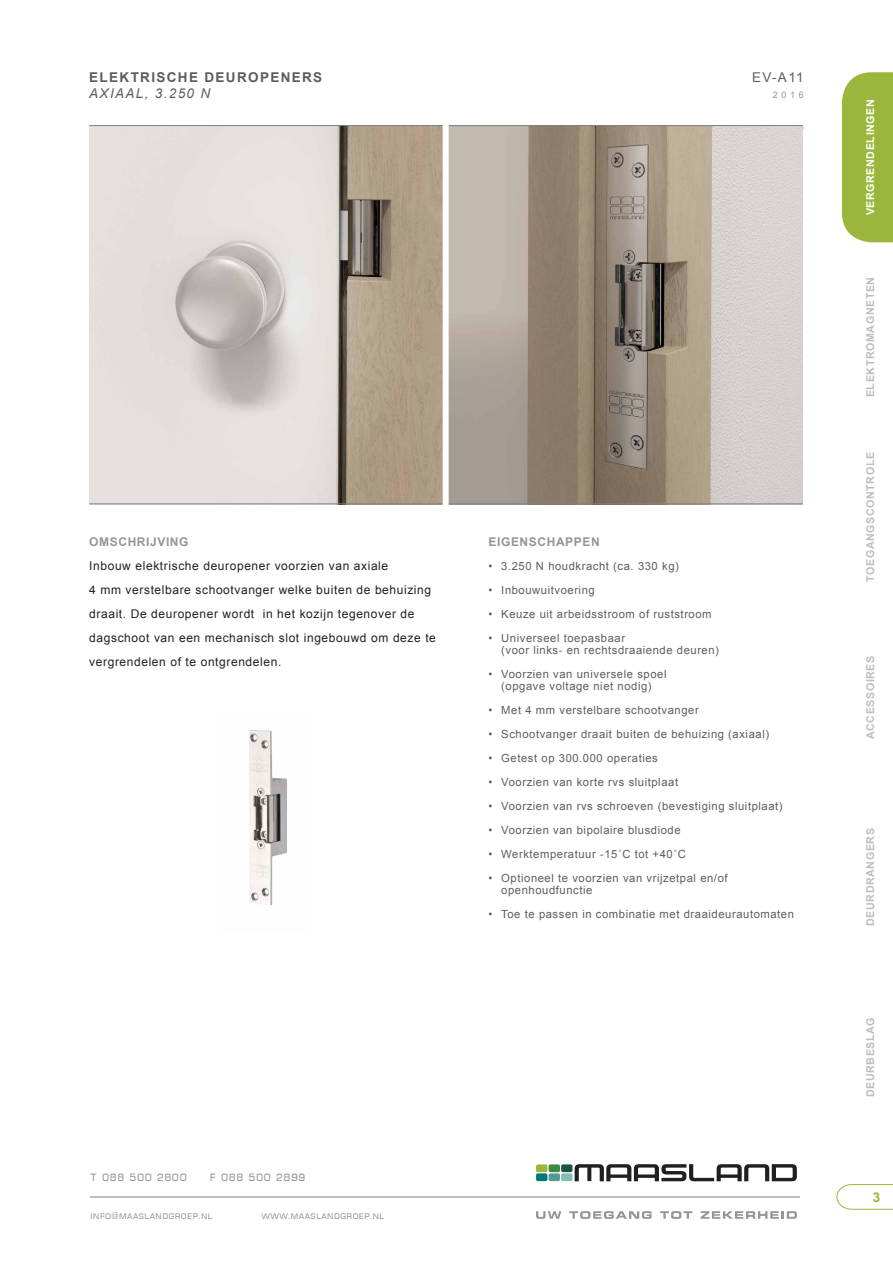
<style>
.page{position:relative;width:893px;height:1263px;background:#fff}
.page>*{position:absolute;margin:0;border:0;box-sizing:border-box;transform-origin:0 0}
.t1{font:700 13.5px "Arial";letter-spacing:.1em;color:#5c5d5d}
.t2{font:italic 13.5px "Arial";letter-spacing:.1em;color:#5c5d5d}
.t3{font:13.5px "Arial";color:#5c5d5d}
.t4{font:700 13.5px "Arial";color:#9cb63b}
.t5{font:12.75px "Eurostile DCD";letter-spacing:.05em;color:#949698}
.t6{font:12px/24px "Arial";letter-spacing:.05em;color:#231f20}
.t7{font:700 12px "Arial";letter-spacing:.05em;color:#939598}
.t8{font:700 12px "Arial";letter-spacing:.05em;color:#949698}
.t9{font:11.25px/12px "Arial";letter-spacing:.05em;color:#5c5d5d}
.t10{font:700 10.8px "Arial";letter-spacing:.05em;color:#bcbec0}
.t11{font:700 10.8px "Arial";letter-spacing:.05em;color:#fff}
.t12{font:9.75px "Eurostile DCD";letter-spacing:.05em;color:#949698}
.t13{font:9px "Arial";color:#949698}
</style>
<div class="page">
<hr style="left:89px;top:128px;width:715px;height:1px;background:#636466">
<div style="left:842px;top:72px;width:51px;height:170px;background:#9cb63b"></div>
<svg style="left:536px;top:1211px;width:25px;height:8px"></svg>
<svg style="left:569px;top:1211px;width:83px;height:8px"></svg>
<svg style="left:660px;top:1211px;width:32px;height:8px"></svg>
<svg style="left:701px;top:1211px;width:96px;height:8px"></svg>
<svg style="left:536px;top:1164px;width:261px;height:17px"></svg>
<hr style="left:90px;top:1196px;width:710px;height:1px;background:#bcbec0">
<svg style="left:836px;top:1184px;width:57px;height:26px"></svg>
<img style="left:89px;top:126px;width:354px;height:377px">
<img style="left:449px;top:126px;width:354px;height:377px">
<hr style="left:89px;top:503px;width:714px;height:1px;background:#7f8181">
<hr style="left:89px;top:125px;width:714px;height:1px;background:#7f8181">
<div style="left:443px;top:121px;width:6px;height:386px;background:#fff"></div>
<img style="left:249px;top:730px;width:38px;height:176px">
<p class="t1" style="left:89px;top:68px;width:234px">ELEKTRISCHE DEUROPENERS</p>
<p class="t2" style="left:89px;top:85px;width:122px">AXIAAL, 3.250 N</p>
<p class="t3" style="left:752px;top:68px;width:53px">EV-A11</p>
<p class="t13" style="left:773px;top:89px;width:32px">2016</p>
<p class="t8" style="left:89px;top:534px;width:101px">OMSCHRIJVING</p>
<p class="t6" style="left:89px;top:554px;width:348px">Inbouw elektrische deuropener voorzien van axiale<br>4 mm verstelbare schootvanger welke buiten de behuizing draait. De deuropener wordt in het kozijn tegenover de dagschoot van een mechanisch slot ingebouwd om deze te vergrendelen of te ontgrendelen.</p>
<p class="t7" style="left:489px;top:534px;width:113px">EIGENSCHAPPEN</p>
<p class="t9" style="left:489px;top:560px;width:192px">• 3.250 N houdkracht (ca. 330 kg)</p>
<p class="t9" style="left:489px;top:584px;width:108px">• Inbouwuitvoering</p>
<p class="t9" style="left:489px;top:608px;width:225px">• Keuze uit arbeidsstroom of ruststroom</p>
<p class="t9" style="left:501px;top:632px;width:219px;text-indent:-13px">• Universeel toepasbaar<br>(voor links- en rechtsdraaiende deuren)</p>
<p class="t9" style="left:489px;top:668px;width:179px;text-align:center">• Voorzien van universele spoel (opgave voltage niet nodig)</p>
<p class="t9" style="left:489px;top:704px;width:212px">• Met 4 mm verstelbare schootvanger</p>
<p class="t9" style="left:489px;top:728px;width:282px">• Schootvanger draait buiten de behuizing (axiaal)</p>
<p class="t9" style="left:489px;top:752px;width:171px">• Getest op 300.000 operaties</p>
<p class="t9" style="left:489px;top:776px;width:191px">• Voorzien van korte rvs sluitplaat</p>
<p class="t9" style="left:489px;top:800px;width:296px">• Voorzien van rvs schroeven (bevestiging sluitplaat)</p>
<p class="t9" style="left:489px;top:824px;width:194px">• Voorzien van bipolaire blusdiode</p>
<p class="t9" style="left:489px;top:848px;width:199px">• Werktemperatuur -15˚C tot +40˚C</p>
<p class="t9" style="left:501px;top:872px;width:228px;text-indent:-13px">• Optioneel te voorzien van vrijzetpal en/of openhoudfunctie</p>
<p class="t9" style="left:489px;top:908px;width:307px">• Toe te passen in combinatie met draaideurautomaten</p>
<p class="t5" style="left:91px;top:1170px;width:98px">t 088 500 2800</p>
<p class="t5" style="left:210px;top:1170px;width:97px">f 088 500 2899</p>
<p class="t12" style="left:91px;top:1210px;width:123px">info@maaslandgroep.nl</p>
<p class="t12" style="left:261px;top:1210px;width:124px">www.maaslandgroep.nl</p>
<p class="t11" style="left:863px;top:215px;width:118px;rotate:-90deg">VERGRENDELINGEN</p>
<p class="t10" style="left:863px;top:397px;width:122px;rotate:-90deg">ELEKTROMAGNETEN</p>
<p class="t10" style="left:863px;top:582px;width:131px;rotate:-90deg">TOEGANGSCONTROLE</p>
<p class="t10" style="left:863px;top:739px;width:85px;rotate:-90deg">ACCESSOIRES</p>
<p class="t10" style="left:863px;top:926px;width:99px;rotate:-90deg">DEURDRANGERS</p>
<p class="t10" style="left:863px;top:1097px;width:82px;rotate:-90deg">DEURBESLAG</p>
<p class="t4" style="left:873px;top:1188px;width:9px">3</p>
</div>
